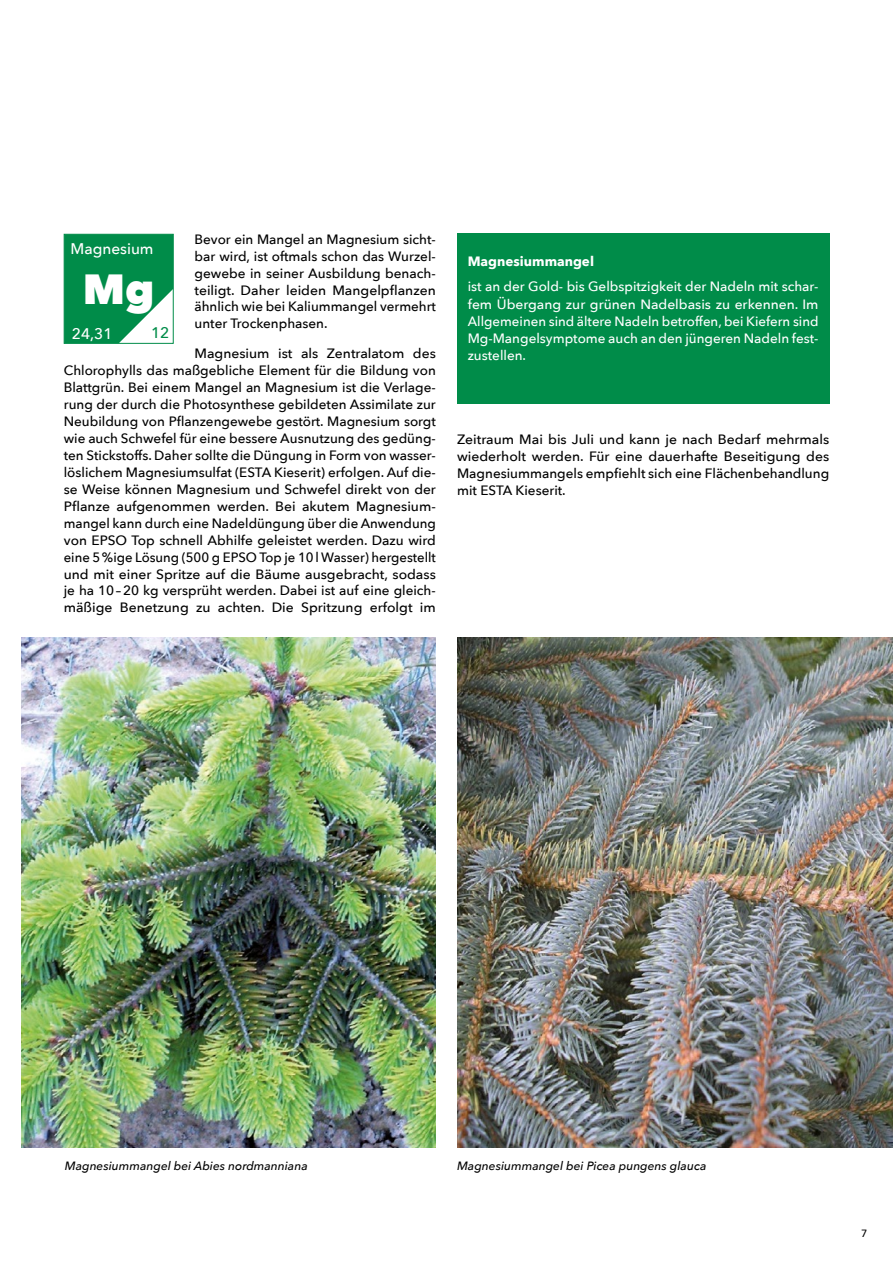
<style>
.page{position:relative;width:893px;height:1263px;background:#fff}
.page>*{position:absolute;margin:0;border:0;box-sizing:border-box;transform-origin:0 0}
.t1{font:800 42px "Avenir Next";color:#fff}
.t2{font:500 15.45px "Avenir Next";color:#fff}
.t3{font:500 15.45px "Avenir Next";color:#008c49}
.t4{font:500 13.5px/17px "Avenir Next";color:#000;text-align:justify}
.t5{font:500 13.5px/17.2px "Avenir Next";color:#fff;text-align:justify}
.t6{font:700 13.5px "Avenir Next";color:#fff}
.t7{font:italic 500 12px "Avenir Next";color:#000}
.t8{font:500 10.5px "Avenir Next";color:#000}
</style>
<div class="page">
<img style="left:21px;top:638px;width:415px;height:510px">
<img style="left:457px;top:638px;width:436px;height:510px">
<div style="left:457px;top:234px;width:372px;height:170px;background:#008c49"></div>
<svg style="left:64px;top:234px;width:109px;height:109px;background:#1f9a5f"></svg>
<p class="t4" style="left:194px;top:230px;width:243px">Bevor ein Mangel an Magnesium sicht&shy;bar wird, ist oftmals schon das Wurzel&shy;gewebe in seiner Ausbildung benach&shy;teiligt. Daher leiden Mangelpflanzen ähnlich wie bei Kaliummangel vermehrt unter Trockenphasen.</p>
<p class="t4" style="left:64px;top:344px;width:374px;text-indent:131px">Magnesium ist als Zentralatom des Chlorophylls das maßgebliche Element für die Bildung von Blattgrün. Bei einem Mangel an Magnesium ist die Verlage&shy;rung der durch die Photosynthese gebildeten Assimilate zur Neubildung von Pflanzengewebe gestört. Magnesium sorgt wie auch Schwefel für eine bessere Ausnutzung des gedüng&shy;ten Stickstoffs. Daher sollte die Düngung in Form von wasser&shy;löslichem Magnesiumsulfat (ESTA Kieserit) erfolgen. Auf die&shy;se Weise können Magnesium und Schwefel direkt von der Pflanze aufgenommen werden. Bei akutem Magnesium&shy;mangel kann durch eine Nadeldüngung über die Anwendung von EPSO Top schnell Abhilfe geleistet werden. Dazu wird eine 5%ige Lösung (500 g EPSO Top je 10l Wasser) hergestellt und mit einer Spritze auf die Bäume ausgebracht, sodass je ha 10–20 kg versprüht werden. Dabei ist auf eine gleich&shy;mäßige Benetzung zu achten. Die Spritzung erfolgt im</p>
<p class="t2" style="left:70px;top:235px;width:85px">Magnesium</p>
<h1 class="t1" style="left:83px;top:263px;width:73px">Mg</h1>
<p class="t2" style="left:72px;top:320px;width:42px">24,31</p>
<p class="t3" style="left:151px;top:320px;width:20px">12</p>
<p class="t6" style="left:468px;top:249px;width:128px">Magnesiummangel</p>
<p class="t5" style="left:468px;top:278px;width:352px">ist an der Gold- bis Gelbspitzigkeit der Nadeln mit schar&shy;fem Übergang zur grünen Nadelbasis zu erkennen. Im Allgemeinen sind ältere Nadeln betroffen, bei Kiefern sind Mg-Mangelsymptome auch an den jüngeren Nadeln fest&shy;zustellen.</p>
<p class="t4" style="left:457px;top:430px;width:374px">Zeitraum Mai bis Juli und kann je nach Bedarf mehrmals wiederholt werden. Für eine dauerhafte Beseitigung des Magnesiummangels empfiehlt sich eine Flächenbehandlung mit ESTA Kieserit.</p>
<p class="t7" style="left:65px;top:1155px;width:244px">Magnesiummangel bei Abies nordmanniana</p>
<p class="t7" style="left:457px;top:1155px;width:251px">Magnesiummangel bei Picea pungens glauca</p>
<p class="t8" style="left:861px;top:1225px;width:8px">7</p>
</div>
